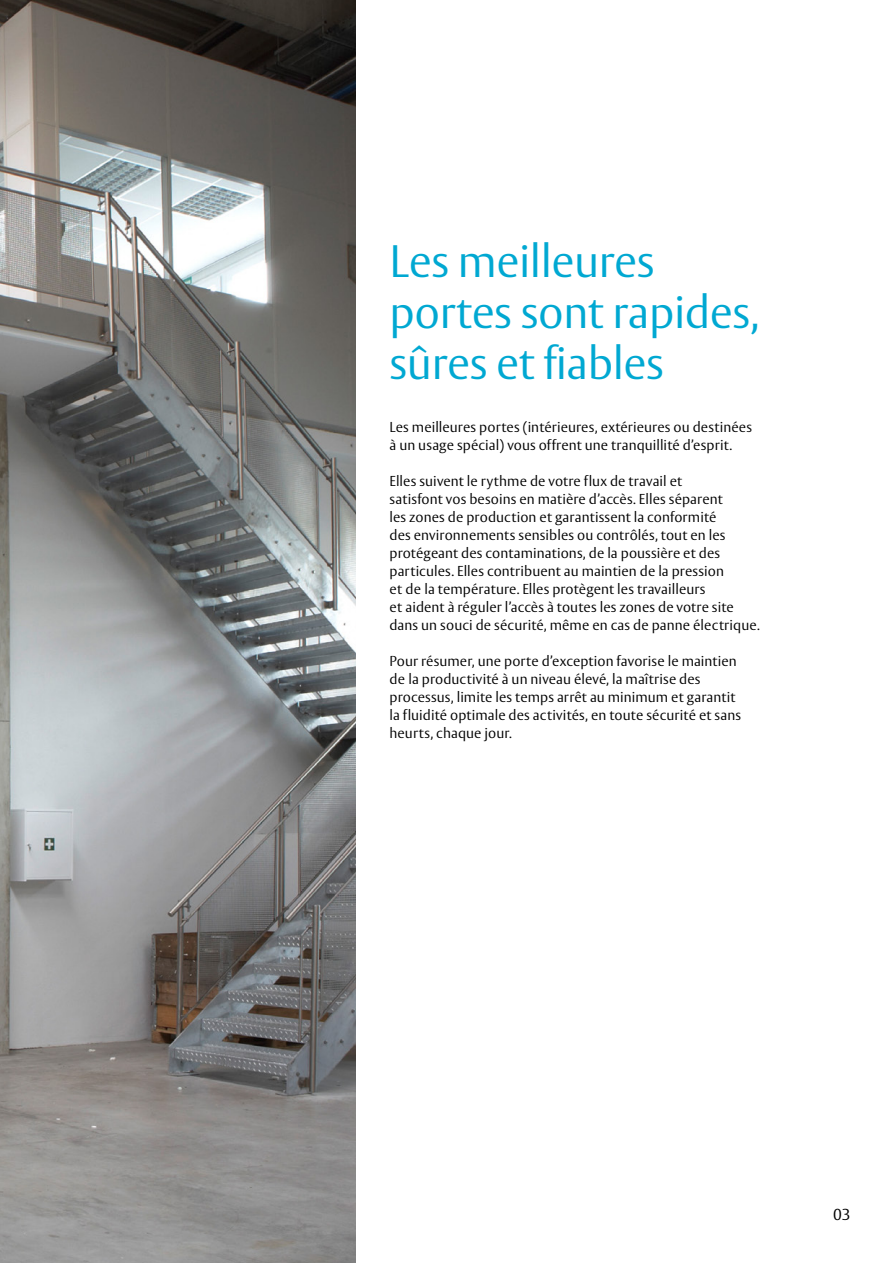
<style>
.page{position:relative;width:893px;height:1263px;background:#fff}
.page>*{position:absolute;margin:0;border:0;box-sizing:border-box;transform-origin:0 0}
.t1{font:300 45px/51px "ASSA Vesta";letter-spacing:-.01em;color:#00a8d2}
.t2{font:300 15.75px "ASSA Vesta";color:#000}
.t3{font:300 14.25px/18px "ASSA Vesta";letter-spacing:.005em;color:#000}
</style>
<div class="page">
<img style="left:0;top:0;width:355px;height:1263px">
<p class="t1" style="left:389px;top:237px;width:371px">Les meilleures portes sont rapides, sûres et fiables</p>
<p class="t3" style="left:389px;top:419px;width:364px">Les meilleures portes (intérieures, extérieures ou destinées à un usage spécial) vous offrent une tranquillité d’esprit.</p>
<p class="t3" style="left:389px;top:473px;width:372px">Elles suivent le rythme de votre flux de travail et<br>satisfont vos besoins en matière d’accès. Elles séparent<br>les zones de production et garantissent la conformité<br>des environnements sensibles ou contrôlés, tout en les protégeant des contaminations, de la poussière et des particules. Elles contribuent au maintien de la pression<br>et de la température. Elles protègent les travailleurs<br>et aident à réguler l’accès à toutes les zones de votre site dans un souci de sécurité, même en cas de panne électrique.</p>
<p class="t3" style="left:389px;top:653px;width:353px">Pour résumer, une porte d’exception favorise le maintien de la productivité à un niveau élevé, la maîtrise des processus, limite les temps arrêt au minimum et garantit la fluidité optimale des activités, en toute sécurité et sans heurts, chaque jour.</p>
<p class="t2" style="left:833px;top:1205px;width:19px">03</p>
</div>
